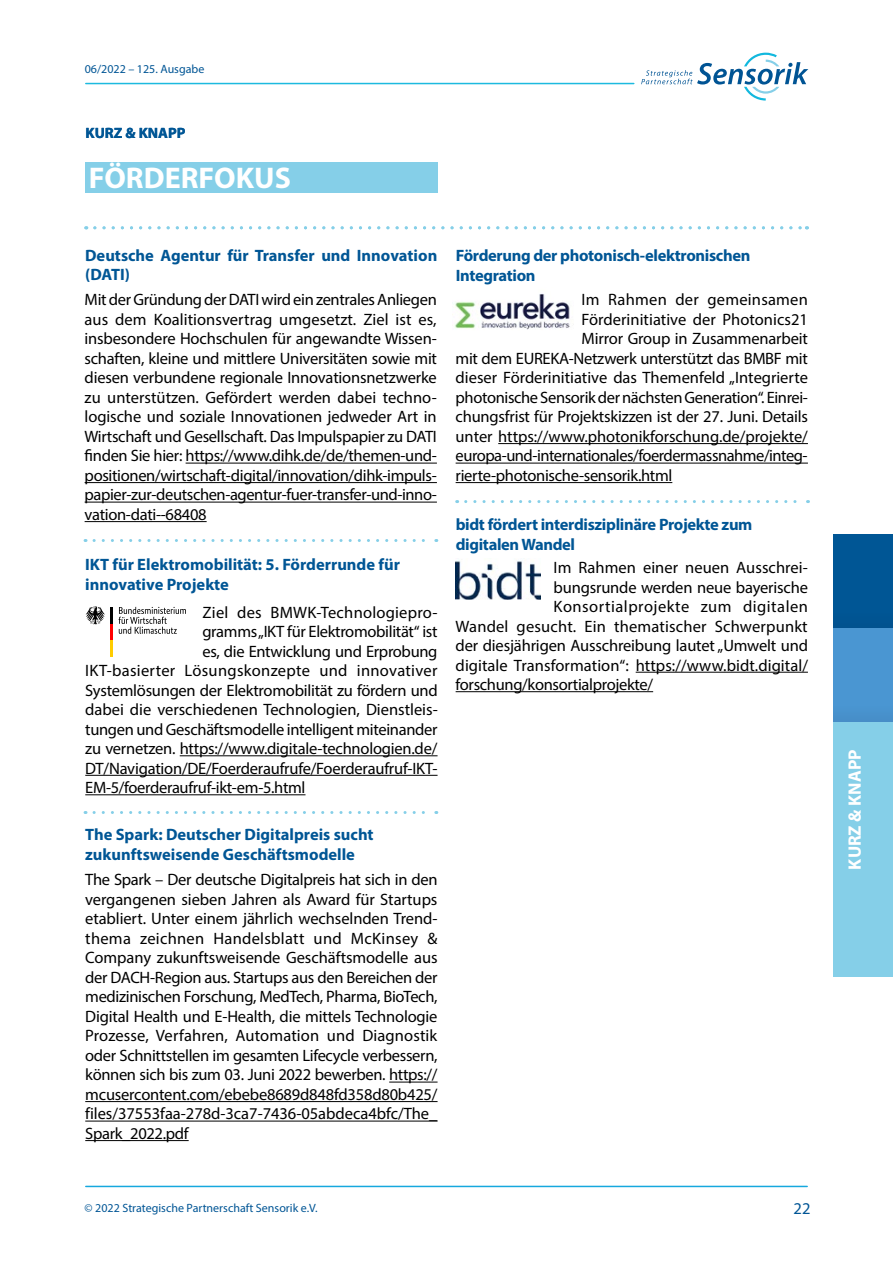
<style>
.page{position:relative;width:893px;height:1263px;background:#fff}
.page>*{position:absolute;margin:0;border:0;box-sizing:border-box;transform-origin:0 0}
.t1{font:700 30px "Myriad Pro";color:#fff}
.t2{font:700 18px "Myriad Pro";color:#fff}
.t3{font:16.5px/19.5px "Myriad Pro";letter-spacing:-.015em;color:#000;text-align:justify}
.t4{font:700 16.5px/19.8px "Myriad Pro";color:#005695}
.t5{font:700 16.5px/19.8px "Myriad Pro";letter-spacing:-.02em;color:#005695}
.t6{font:16.5px "Myriad Pro";letter-spacing:.005em;color:#000}
.t7{font:16.5px "Myriad Pro";letter-spacing:.015em;color:#000}
.t8{font:16.5px "Myriad Pro";letter-spacing:.02em;color:#000}
.t9{font:16.5px "Myriad Pro";letter-spacing:.01em;color:#000}
.t10{font:16.5px "Myriad Pro";letter-spacing:.03em;color:#000}
.t11{font:16.5px "Myriad Pro";color:#005595}
.t12{font:700 15px "Myriad Pro";color:#005695}
.t13{font:12px "Myriad Pro";color:#005595}
</style>
<div class="page">
<hr style="left:86px;top:1186px;width:721px;height:1px;background:#16a8de">
<hr style="left:86px;top:83px;width:548px;height:1px;background:#1dbadf">
<svg style="left:641px;top:53px;width:167px;height:48px"></svg>
<div style="left:833px;top:721px;width:60px;height:255px;background:#85cfe8"></div>
<div style="left:833px;top:534px;width:60px;height:94px;background:#005695"></div>
<div style="left:833px;top:628px;width:60px;height:93px;background:#4a96d2"></div>
<hr style="left:498px;top:443px;width:310px;height:1px;background:#000">
<hr style="left:456px;top:463px;width:352px;height:1px;background:#000">
<hr style="left:456px;top:482px;width:216px;height:1px;background:#000">
<hr style="left:186px;top:463px;width:251px;height:1px;background:#000">
<hr style="left:85px;top:482px;width:352px;height:1px;background:#000">
<hr style="left:85px;top:502px;width:352px;height:1px;background:#000">
<hr style="left:85px;top:521px;width:122px;height:1px;background:#000">
<hr style="left:636px;top:672px;width:172px;height:1px;background:#000">
<hr style="left:456px;top:691px;width:197px;height:1px;background:#000">
<div style="left:85px;top:162px;width:352px;height:31px;background:#85cfe8"></div>
<svg style="left:95px;top:226px;width:712px;height:3px"></svg>
<hr style="left:180px;top:755px;width:258px;height:1px;background:#000">
<hr style="left:85px;top:775px;width:353px;height:1px;background:#000">
<hr style="left:85px;top:794px;width:220px;height:1px;background:#000">
<hr style="left:389px;top:1082px;width:49px;height:1px;background:#000">
<hr style="left:85px;top:1101px;width:353px;height:1px;background:#000">
<hr style="left:85px;top:1121px;width:353px;height:1px;background:#000">
<hr style="left:85px;top:1140px;width:104px;height:1px;background:#000">
<svg style="left:94px;top:539px;width:343px;height:3px"></svg>
<svg style="left:94px;top:811px;width:343px;height:3px"></svg>
<svg style="left:466px;top:500px;width:342px;height:3px"></svg>
<svg style="left:118px;top:607px;width:68px;height:27px"></svg>
<svg style="left:86px;top:606px;width:19px;height:18px"></svg>
<hr style="left:110px;top:607px;width:3px;height:17px;background:#000">
<hr style="left:110px;top:624px;width:3px;height:16px;background:#f00">
<hr style="left:110px;top:640px;width:3px;height:16px;background:#fc0">
<img style="left:454px;top:294px;width:116px;height:36px">
<img style="left:456px;top:560px;width:84px;height:40px">
<p class="t13" style="left:85px;top:62px;width:121px">06/2022 – 125. Ausgabe</p>
<p class="t12" style="left:85px;top:123px;width:102px">KURZ &amp; KNAPP</p>
<h1 class="t1" style="left:89px;top:158px;width:204px">FÖRDERFOKUS</h1>
<p class="t4" style="left:85px;top:245px;width:354px">Deutsche Agentur für Transfer und Innovation (DATI)</p>
<p class="t3" style="left:85px;top:290px;width:354px">Mit der Gründung der DATI wird ein zentrales Anliegen aus dem Koalitionsvertrag umgesetzt. Ziel ist es, insbesondere Hochschulen für angewandte Wissen&shy;schaften, kleine und mittlere Universitäten sowie mit diesen verbundene regionale Innovationsnetzwerke zu unterstützen. Gefördert werden dabei techno&shy;logische und soziale Innovationen jedweder Art in Wirtschaft und Gesellschaft. Das Impulspapier zu DATI finden Sie hier: https://www.dihk.de/de/themen-und&shy;positionen/wirtschaft-digital/innovation/dihk-impuls&shy;papier-zur-deutschen-agentur-fuer-transfer-und-inno&shy;vation-dati--68408</p>
<p class="t4" style="left:85px;top:554px;width:316px">IKT für Elektromobilität: 5. Förderrunde für innovative Projekte</p>
<p class="t7" style="left:202px;top:602px;width:237px">Ziel des BMWK-Technologiepro-</p>
<p class="t3" style="left:202px;top:622px;width:237px">gramms „IKT für Elektromobilität“ ist</p>
<p class="t3" style="left:202px;top:641px;width:237px">es, die Entwicklung und Erprobung</p>
<p class="t8" style="left:85px;top:660px;width:354px">IKT-basierter Lösungskonzepte und innovativer</p>
<p class="t3" style="left:85px;top:680px;width:354px">Systemlösungen der Elektromobilität zu fördern und</p>
<p class="t3" style="left:85px;top:700px;width:354px">dabei die verschiedenen Technologien, Dienstleis-</p>
<p class="t3" style="left:85px;top:719px;width:354px">tungen und Geschäftsmodelle intelligent miteinander</p>
<p class="t3" style="left:85px;top:739px;width:354px">zu vernetzen. https://www.digitale-technologien.de/</p>
<p class="t3" style="left:85px;top:758px;width:354px">DT/Navigation/DE/Foerderaufrufe/Foerderaufruf-IKT-</p>
<p class="t3" style="left:85px;top:778px;width:222px">EM-5/foerderaufruf-ikt-em-5.html</p>
<p class="t4" style="left:85px;top:824px;width:290px">The Spark: Deutscher Digitalpreis sucht zukunftsweisende Geschäftsmodelle</p>
<p class="t3" style="left:85px;top:870px;width:354px">The Spark – Der deutsche Digitalpreis hat sich in den vergangenen sieben Jahren als Award für Startups etabliert. Unter einem jährlich wechselnden Trend&shy;thema zeichnen Handelsblatt und McKinsey &amp; Company zukunftsweisende Geschäftsmodelle aus der DACH-Region aus. Startups aus den Bereichen der medizinischen Forschung, MedTech, Pharma, BioTech, Digital Health und E-Health, die mittels Technologie Prozesse, Verfahren, Automation und Diagnostik oder Schnittstellen im gesamten Lifecycle verbessern, können sich bis zum 03. Juni 2022 bewerben. https:// mcusercontent.com/ebebe8689d848fd358d80b425/ files/37553faa-278d-3ca7-7436-05abdeca4bfc/The_ Spark_2022.pdf</p>
<p class="t5" style="left:456px;top:245px;width:296px">Förderung der photonisch-elektronischen<br>Integration</p>
<p class="t7" style="left:582px;top:290px;width:228px">Im Rahmen der gemeinsamen</p>
<p class="t3" style="left:582px;top:309px;width:228px">Förderinitiative der Photonics21</p>
<p class="t3" style="left:582px;top:329px;width:228px">Mirror Group in Zusammenarbeit</p>
<p class="t3" style="left:456px;top:348px;width:354px">mit dem EUREKA-Netzwerk unterstützt das BMBF mit</p>
<p class="t3" style="left:456px;top:368px;width:354px">dieser Förderinitiative das Themenfeld „Integrierte</p>
<p class="t3" style="left:456px;top:387px;width:354px">photonische Sensorik der nächsten Generation“. Einrei-</p>
<p class="t3" style="left:456px;top:407px;width:354px">chungsfrist für Projektskizzen ist der 27. Juni. Details</p>
<p class="t3" style="left:456px;top:426px;width:354px">unter https://www.photonikforschung.de/projekte/</p>
<p class="t3" style="left:456px;top:446px;width:354px">europa-und-internationales/foerdermassnahme/integ-</p>
<p class="t3" style="left:456px;top:465px;width:218px">rierte-photonische-sensorik.html</p>
<p class="t5" style="left:456px;top:514px;width:298px">bidt fördert interdisziplinäre Projekte zum digitalen Wandel</p>
<p class="t6" style="left:554px;top:557px;width:256px">Im Rahmen einer neuen Ausschrei-</p>
<p class="t3" style="left:554px;top:577px;width:256px">bungsrunde werden neue bayerische</p>
<p class="t10" style="left:554px;top:596px;width:256px">Konsortialprojekte zum digitalen</p>
<p class="t9" style="left:456px;top:616px;width:354px">Wandel gesucht. Ein thematischer Schwerpunkt</p>
<p class="t3" style="left:456px;top:635px;width:354px">der diesjährigen Ausschreibung lautet „Umwelt und</p>
<p class="t6" style="left:456px;top:655px;width:354px">digitale Transformation“: https://www.bidt.digital/</p>
<p class="t3" style="left:456px;top:674px;width:199px">forschung/konsortialprojekte/</p>
<p class="t13" style="left:85px;top:1201px;width:235px">© 2022 Strategische Partnerschaft Sensorik e.V.</p>
<p class="t11" style="left:793px;top:1198px;width:18px">22</p>
<p class="t2" style="left:843px;top:869px;width:122px;rotate:-90deg">KURZ &amp; KNAPP</p>
</div>
